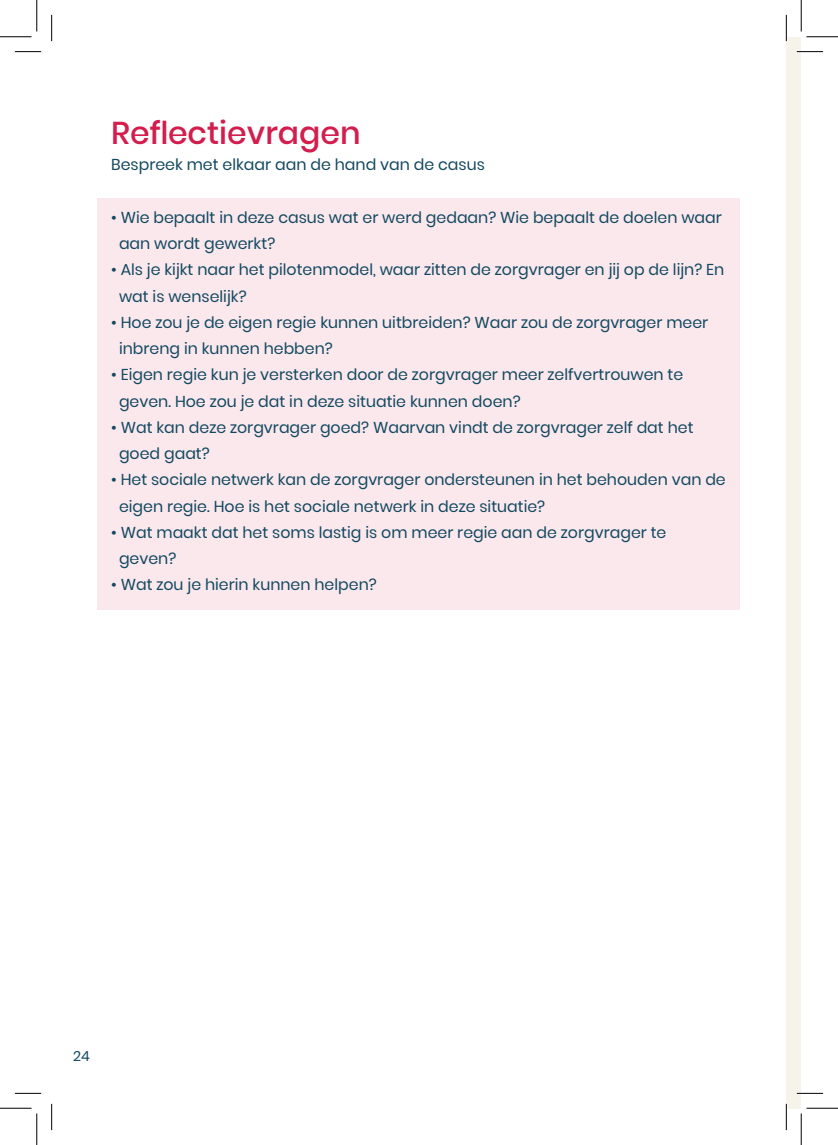
<style>
.page{position:relative;width:838px;height:1145px;background:#fff}
.page>*{position:absolute;margin:0;border:0;box-sizing:border-box;transform-origin:0 0}
.t1{font:500 31.5px "Poppins";color:#d21d4d}
.t2{font:15.75px/26.2px "Poppins";color:#12485f}
.t3{font:14px "Poppins";color:#12485f}
</style>
<div class="page">
<div style="left:786px;top:37px;width:15px;height:1071px;background:#f5f3ea"></div>
<div style="left:98px;top:198px;width:642px;height:412px;background:#fae8ed"></div>
<hr style="left:796px;top:51px;width:27px;height:2px;background:#fff">
<hr style="left:796px;top:1092px;width:27px;height:2px;background:#fff">
<svg style="left:15px;top:51px;width:26px;height:1px"></svg>
<svg style="left:796px;top:51px;width:27px;height:1px"></svg>
<svg style="left:15px;top:1093px;width:26px;height:1px"></svg>
<svg style="left:796px;top:1093px;width:27px;height:1px"></svg>
<svg style="left:51px;top:15px;width:1px;height:26px"></svg>
<svg style="left:51px;top:1104px;width:1px;height:26px"></svg>
<svg style="left:786px;top:15px;width:1px;height:26px"></svg>
<svg style="left:786px;top:1104px;width:1px;height:26px"></svg>
<hr style="left:0;top:36px;width:32px;height:1px;background:#000">
<hr style="left:806px;top:36px;width:31px;height:1px;background:#000">
<hr style="left:0;top:1108px;width:32px;height:1px;background:#000">
<hr style="left:806px;top:1108px;width:31px;height:1px;background:#000">
<hr style="left:36px;top:0;width:1px;height:31px;background:#000">
<hr style="left:36px;top:1113px;width:1px;height:32px;background:#000">
<hr style="left:800px;top:0;width:1px;height:31px;background:#000">
<hr style="left:800px;top:1113px;width:1px;height:32px;background:#000">
<p class="t1" style="left:111px;top:115px;width:251px">Reflectievragen</p>
<p class="t2" style="left:111px;top:152px;width:375px">Bespreek met elkaar aan de hand van de casus</p>
<p class="t2" style="left:119px;top:204px;width:604px;text-indent:-8px">• Wie bepaalt in deze casus wat er werd gedaan? Wie bepaalt de doelen waar aan wordt gewerkt?</p>
<p class="t2" style="left:119px;top:257px;width:606px;text-indent:-8px">• Als je kijkt naar het pilotenmodel, waar zitten de zorgvrager en jij op de lijn? En wat is wenselijk?</p>
<p class="t2" style="left:119px;top:309px;width:590px;text-indent:-8px">• Hoe zou je de eigen regie kunnen uitbreiden? Waar zou de zorgvrager meer inbreng in kunnen hebben?</p>
<p class="t2" style="left:111px;top:362px;width:573px">• Eigen regie kun je versterken door de zorgvrager meer zelfvertrouwen te</p>
<p class="t2" style="left:119px;top:388px;width:403px">geven. Hoe zou je dat in deze situatie kunnen doen?</p>
<p class="t2" style="left:119px;top:414px;width:576px;text-indent:-8px">• Wat kan deze zorgvrager goed? Waarvan vindt de zorgvrager zelf dat het goed gaat?</p>
<p class="t2" style="left:119px;top:467px;width:608px;text-indent:-8px">• Het sociale netwerk kan de zorgvrager ondersteunen in het behouden van de eigen regie. Hoe is het sociale netwerk in deze situatie?</p>
<p class="t2" style="left:111px;top:519px;width:556px">• Wat maakt dat het soms lastig is om meer regie aan de zorgvrager te</p>
<p class="t2" style="left:119px;top:546px;width:59px">geven?</p>
<p class="t2" style="left:111px;top:572px;width:267px">• Wat zou je hierin kunnen helpen?</p>
<p class="t3" style="left:73px;top:1048px;width:18px">24</p>
</div>
